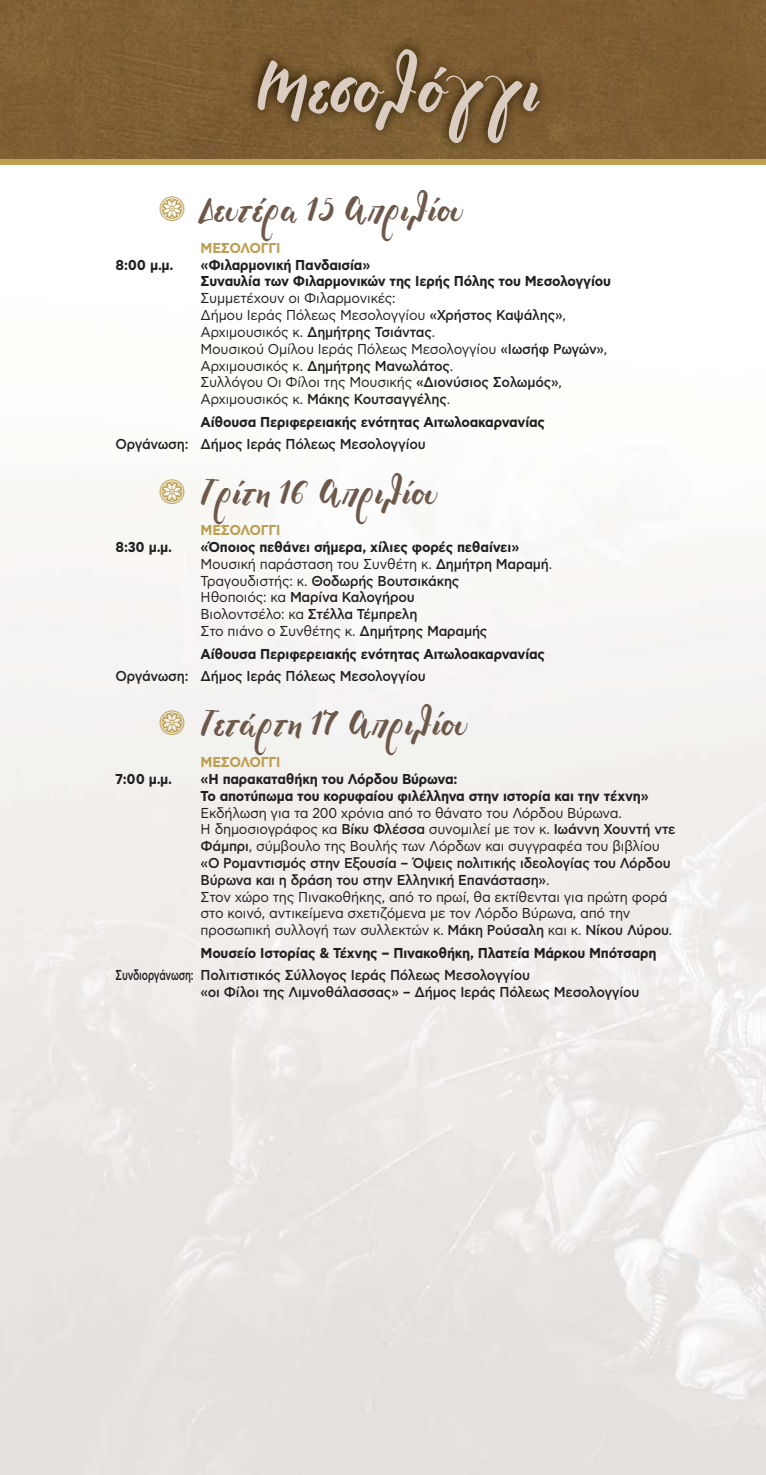
<style>
.page{position:relative;width:766px;height:1475px;background:#fff}
.page>*{position:absolute;margin:0;border:0;box-sizing:border-box;transform-origin:0 0}
.t1{font:80px "Supergal";color:#daccc0}
.t2{font:40px "Supergal";color:#6d5849}
.t3{font:14px/16.8px "Asty CF Std";letter-spacing:-.015em;color:#231f20;scale:.95 1}
.t4{font:700 14px/16.8px "Asty CF Std";letter-spacing:-.015em;color:#231f20;scale:.95 1}
.t5{font:500 14px/16.8px "Asty CF Std";letter-spacing:-.02em;color:#231f20;scale:.7 1}
.t6{font:500 14px "Asty CF Std";letter-spacing:-.02em;color:#231f20;scale:.95 1}
.t7{font:700 14px "Asty CF Std";letter-spacing:-.02em;color:#bd9e52;scale:.95 1}
.s1{font-weight:500}
.s2{font-weight:700}
</style>
<div class="page">
<img style="left:0;top:164px;width:765px;height:1310px">
<div style="left:0;top:159px;width:765px;height:5px;background:#bd9e52"></div>
<div style="left:0;top:0;width:765px;height:159px;background:#7f5e33"></div>
<img style="left:97px;top:24px;width:600px;height:156px">
<svg style="left:160px;top:196px;width:24px;height:25px"></svg>
<svg style="left:160px;top:479px;width:24px;height:24px"></svg>
<svg style="left:160px;top:710px;width:24px;height:25px"></svg>
<h1 class="t1" style="left:253px;top:37px;width:288px">Μεσολόγγι</h1>
<h2 class="t2" style="left:200px;top:184px;width:264px">Δευτέρα 15 Απριλίου</h2>
<p class="t7" style="left:200px;top:243px;width:86px">ΜΕΣΟΛΟΓΓΙ</p>
<p class="t4" style="left:115px;top:259px;width:62px">8:00 μ.μ.</p>
<p class="t4" style="left:200px;top:259px;width:433px">«Φιλαρμονική Πανδαισία»<br>Συναυλία των Φιλαρμονικών της Ιερής Πόλης του Μεσολογγίου</p>
<p class="t3" style="left:200px;top:291px;width:429px">Συμμετέχουν οι Φιλαρμονικές:<br>Δήμου Ιεράς Πόλεως Μεσολογγίου <span class="s1">«Χρήστος Καψάλης»</span>, Αρχιμουσικός κ. <span class="s1">Δημήτρης Τσιάντας</span>.<br>Μουσικού Ομίλου Ιεράς Πόλεως Μεσολογγίου <span class="s1">«Ιωσήφ Ρωγών»</span>, Αρχιμουσικός κ. <span class="s1">Δημήτρης Μανωλάτος</span>.<br>Συλλόγου Οι Φίλοι της Μουσικής <span class="s1">«Διονύσιος Σολωμός»</span>, Αρχιμουσικός κ. <span class="s1">Μάκης Κουτσαγγέλης</span>.</p>
<p class="t4" style="left:200px;top:415px;width:364px">Αίθουσα Περιφερειακής ενότητας Αιτωλοακαρνανίας</p>
<p class="t6" style="left:115px;top:438px;width:328px">Οργάνωση: Δήμος Ιεράς Πόλεως Μεσολογγίου</p>
<h2 class="t2" style="left:200px;top:466px;width:238px">Τρίτη 16 Απριλίου</h2>
<p class="t7" style="left:200px;top:525px;width:86px">ΜΕΣΟΛΟΓΓΙ</p>
<p class="t4" style="left:115px;top:541px;width:61px">8:30 μ.μ.</p>
<p class="t3" style="left:200px;top:539px;width:371px"><span class="s2">«Όποιος πεθάνει σήμερα, χίλιες φορές πεθαίνει» </span>Μουσική παράσταση του Συνθέτη κ. <span class="s1">Δημήτρη Μαραμή</span>.<br>Τραγουδιστής: κ. <span class="s1">Θοδωρής Βουτσικάκης<br></span>Ηθοποιός: κα <span class="s1">Μαρίνα Καλογήρου<br></span>Βιολοντσέλο: κα <span class="s1">Στέλλα Τέμπρελη<br></span>Στο πιάνο ο Συνθέτης κ. <span class="s1">Δημήτρης Μαραμής</span></p>
<p class="t4" style="left:200px;top:647px;width:364px">Αίθουσα Περιφερειακής ενότητας Αιτωλοακαρνανίας</p>
<p class="t6" style="left:115px;top:670px;width:328px">Οργάνωση: Δήμος Ιεράς Πόλεως Μεσολογγίου</p>
<h2 class="t2" style="left:200px;top:698px;width:268px">Τετάρτη 17 Απριλίου</h2>
<p class="t7" style="left:200px;top:757px;width:86px">ΜΕΣΟΛΟΓΓΙ</p>
<p class="t4" style="left:115px;top:772px;width:61px">7:00 μ.μ.</p>
<p class="t4" style="left:200px;top:772px;width:473px">«Η παρακαταθήκη του Λόρδου Βύρωνα:<br>Το αποτύπωμα του κορυφαίου φιλέλληνα στην ιστορία και την τέχνη»</p>
<p class="t3" style="left:200px;top:805px;width:501px">Εκδήλωση για τα 200 χρόνια από το θάνατο του Λόρδου Βύρωνα.<br>Η δημοσιογράφος κα <span class="s1">Βίκυ Φλέσσα</span> συνομιλεί με τον κ. <span class="s1">Ιωάννη Χουντή ντε Φάμπρι</span>, σύμβουλο της Βουλής των Λόρδων και συγγραφέα του βιβλίου <span class="s1">«Ο Ρομαντισμός στην Εξουσία – Όψεις πολιτικής ιδεολογίας του Λόρδου Βύρωνα και η δράση του στην Ελληνική Επανάσταση»</span>.<br>Στον χώρο της Πινακοθήκης, από το πρωί, θα εκτίθενται για πρώτη φορά στο κοινό, αντικείμενα σχετιζόμενα με τον Λόρδο Βύρωνα, από την προσωπική συλλογή των συλλεκτών κ. <span class="s1">Μάκη Ρούσαλη</span> και κ. <span class="s1">Νίκου Λύρου</span>.</p>
<p class="t4" style="left:200px;top:946px;width:481px">Μουσείο Ιστορίας &amp; Τέχνης – Πινακοθήκη, Πλατεία Μάρκου Μπότσαρη</p>
<p class="t5" style="left:200px;top:967px;width:628px;text-indent:-85px">Συνδιοργάνωση: Πολιτιστικός Σύλλογος Ιεράς Πόλεως Μεσολογγίου<br>«οι Φίλοι της Λιμνοθάλασσας» – Δήμος Ιεράς Πόλεως Μεσολογγίου</p>
</div>
